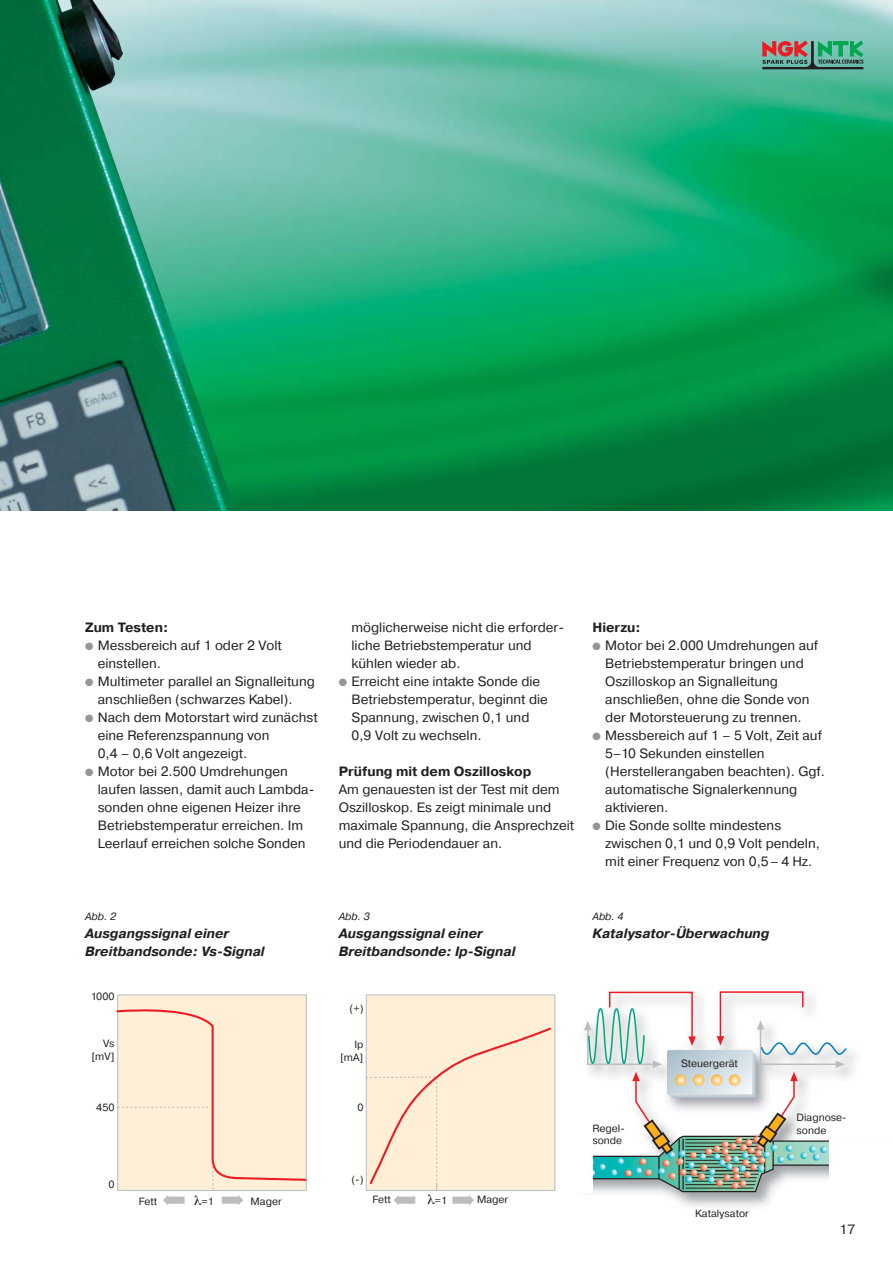
<style>
.page{position:relative;width:893px;height:1263px;background:#fff}
.page>*{position:absolute;margin:0;border:0;box-sizing:border-box;transform-origin:0 0}
.t1{font:13.5px/18px "Pragmatica Book A";color:#231f20}
.t2{font:italic 13.5px/18px "Pragmatica Bold A";color:#231f20}
.t3{font:13.5px "Pragmatica Bold A";color:#231f20}
.t4{font:10.5px/12.8px "Pragmatica Book A";color:#231f20}
.t5{font:italic 10.5px "Pragmatica Book A";letter-spacing:-.005em;color:#231f20}
.s1{color:#939598}
</style>
<div class="page">
<svg style="left:582px;top:990px;width:279px;height:203px"></svg>
<div style="left:829px;top:1138px;width:64px;height:68px;background:#fff"></div>
<img style="left:237px;top:0;width:656px;height:510px">
<svg style="left:762px;top:41px;width:101px;height:28px;background:#688876"></svg>
<img style="left:0;top:0;width:237px;height:510px">
<div style="left:117px;top:994px;width:190px;height:197px;background:#ffefd6;border:1px solid #bbbdc0"></div>
<svg style="left:116px;top:1008px;width:191px;height:181px"></svg>
<svg style="left:222px;top:1195px;width:21px;height:10px"></svg>
<svg style="left:163px;top:1195px;width:22px;height:10px"></svg>
<div style="left:366px;top:994px;width:189px;height:197px;background:#ffefd6;border:1px solid #bbbdc0"></div>
<div style="left:566px;top:1132px;width:26px;height:61px;background:#fff"></div>
<svg style="left:365px;top:1026px;width:188px;height:179px"></svg>
<p class="t3" style="left:85px;top:623px;width:85px">Zum Testen:</p>
<p class="t1" style="left:98px;top:638px;width:185px;text-indent:-13px"><span class="s1">●</span> Messbereich auf 1 oder 2 Volt einstellen.</p>
<p class="t1" style="left:98px;top:674px;width:219px;text-indent:-13px"><span class="s1">●</span> Multimeter parallel an Signalleitung anschließen (schwarzes Kabel).</p>
<p class="t1" style="left:98px;top:710px;width:221px;text-indent:-13px"><span class="s1">●</span> Nach dem Motorstart wird zunächst eine Referenz span nung von<br>0,4 – 0,6 Volt angezeigt.</p>
<p class="t1" style="left:98px;top:764px;width:218px;text-indent:-13px"><span class="s1">●</span> Motor bei 2.500 Umdrehungen laufen lassen, damit auch Lambda - sonden ohne eigenen Heizer ihre Betriebstemperatur erreichen. Im Leerlauf erreichen solche Sonden</p>
<p class="t1" style="left:351px;top:620px;width:214px">möglicherweise nicht die erforder - liche Betriebs temperatur und kühlen wieder ab.</p>
<p class="t1" style="left:351px;top:674px;width:198px;text-indent:-13px"><span class="s1">●</span> Erreicht eine intakte Sonde die<br>Betriebstemperatur, beginnt die<br>Spannung, zwischen 0,1 und<br>0,9 Volt zu wechseln.</p>
<p class="t3" style="left:339px;top:767px;width:194px">Prüfung mit dem Oszilloskop</p>
<p class="t1" style="left:339px;top:782px;width:237px">Am genauesten ist der Test mit dem Oszilloskop. Es zeigt minimale und maximale Spannung, die Ansprechzeit und die Periodendauer an.</p>
<p class="t3" style="left:592px;top:623px;width:50px">Hierzu:</p>
<p class="t1" style="left:605px;top:638px;width:215px;text-indent:-13px"><span class="s1">●</span> Motor bei 2.000 Umdrehungen auf<br>Betriebstemperatur bringen und<br>Oszilloskop an Signalleitung anschließen, ohne die Sonde von der Motorsteuerung zu trennen.</p>
<p class="t1" style="left:605px;top:728px;width:221px;text-indent:-13px"><span class="s1">●</span> Messbereich auf 1 – 5 Volt, Zeit auf<br>5–10 Sekunden einstellen (Hersteller angaben beachten). Ggf. automatische Signalerkennung aktivieren.</p>
<p class="t1" style="left:605px;top:818px;width:216px;text-indent:-13px"><span class="s1">●</span> Die Sonde sollte mindestens zwischen 0,1 und 0,9 Volt pendeln, mit einer Frequenz von 0,5 – 4 Hz.</p>
<p class="t5" style="left:85px;top:913px;width:33px">Abb. 2</p>
<p class="t2" style="left:85px;top:926px;width:181px">Ausgangssignal einer<br>Breitbandsonde: Vs-Signal</p>
<p class="t5" style="left:339px;top:913px;width:33px">Abb. 3</p>
<p class="t2" style="left:339px;top:926px;width:178px">Ausgangssignal einer<br>Breitbandsonde: Ip-Signal</p>
<p class="t5" style="left:592px;top:913px;width:33px">Abb. 4</p>
<p class="t2" style="left:592px;top:926px;width:178px">Katalysator-Überwachung</p>
<p class="t4" style="left:91px;top:991px;width:25px">1000</p>
<p class="t4" style="left:91px;top:1038px;width:25px;text-align:right">Vs [mV]</p>
<p class="t4" style="left:350px;top:1003px;width:15px">(+)</p>
<p class="t4" style="left:340px;top:1039px;width:25px;text-align:right">Ip [mA]</p>
<p class="t4" style="left:681px;top:1058px;width:58px">Steuergerät</p>
<p class="t4" style="left:96px;top:1102px;width:20px">450</p>
<p class="t4" style="left:357px;top:1102px;width:8px">0</p>
<p class="t4" style="left:592px;top:1123px;width:34px">Regel&shy;sonde</p>
<p class="t4" style="left:797px;top:1112px;width:51px">Diagnose&shy;sonde</p>
<p class="t4" style="left:108px;top:1179px;width:8px">0</p>
<p class="t4" style="left:351px;top:1174px;width:14px">(-)</p>
<p class="t4" style="left:139px;top:1195px;width:20px">Fett</p>
<p class="t4" style="left:251px;top:1195px;width:33px">Mager</p>
<p class="t4" style="left:201px;top:1196px;width:14px">=1</p>
<p class="t4" style="left:372px;top:1194px;width:20px">Fett</p>
<p class="t4" style="left:477px;top:1194px;width:33px">Mager</p>
<p class="t4" style="left:435px;top:1195px;width:14px">=1</p>
<p class="t4" style="left:695px;top:1208px;width:55px">Katalysator</p>
<p class="t1" style="left:839px;top:1222px;width:17px">17</p>
</div>
